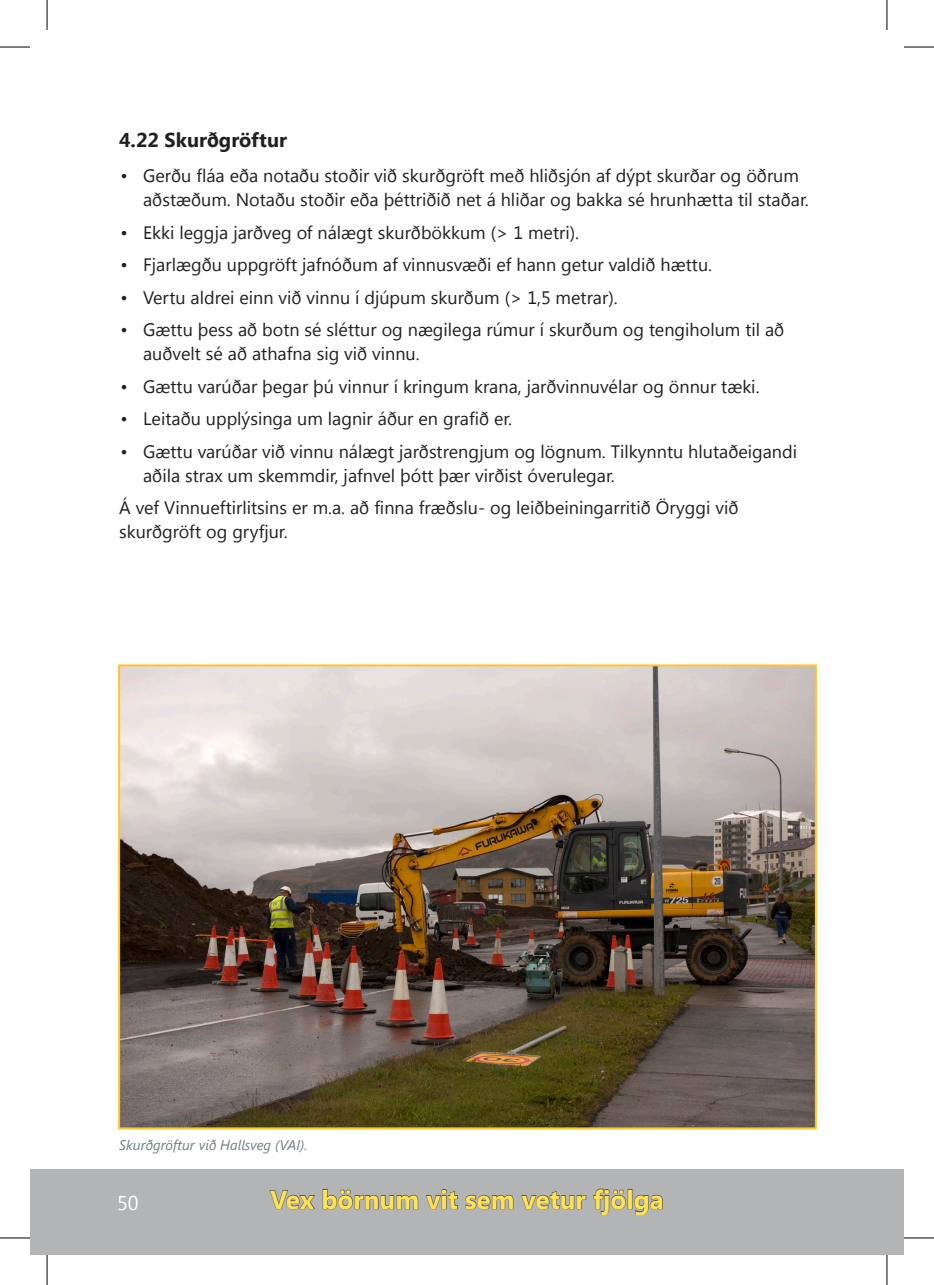
<style>
.page{position:relative;width:934px;height:1285px;background:#fff}
.page>*{position:absolute;margin:0;border:0;box-sizing:border-box;transform-origin:0 0}
.t1{font:700 26px "Segoe UI";color:#ffe253}
.t2{font:700 20px "Segoe UI";color:#231f20}
.t3{font:20px "Segoe UI";color:#fff}
.t4{font:18px/24px "Segoe UI";color:#231f20}
.t5{font:italic 14px "Segoe UI";color:#6d8181}
</style>
<div class="page">
<div style="left:886px;top:1170px;width:17px;height:85px;background:#b2b4b6"></div>
<div style="left:30px;top:1170px;width:856px;height:85px;background:#b2b4b6"></div>
<svg style="left:269px;top:1190px;width:46px;height:20px"></svg>
<svg style="left:322px;top:1189px;width:96px;height:21px"></svg>
<svg style="left:426px;top:1189px;width:32px;height:21px"></svg>
<svg style="left:465px;top:1194px;width:49px;height:16px"></svg>
<svg style="left:521px;top:1191px;width:65px;height:19px"></svg>
<svg style="left:593px;top:1188px;width:33px;height:27px"></svg>
<div style="left:627px;top:1189px;width:5px;height:20px;border:1px solid #4d4d4f"></div>
<svg style="left:634px;top:1194px;width:29px;height:21px"></svg>
<img style="left:121px;top:667px;width:692px;height:459px">
<div style="left:118px;top:664px;width:698px;height:465px;border:2px solid #ffc426"></div>
<hr style="left:0;top:47px;width:30px;height:1px;background:#000">
<hr style="left:903px;top:47px;width:30px;height:1px;background:#000">
<hr style="left:0;top:1237px;width:30px;height:1px;background:#000">
<hr style="left:903px;top:1237px;width:30px;height:1px;background:#000">
<hr style="left:47px;top:0;width:1px;height:30px;background:#000">
<hr style="left:47px;top:1255px;width:1px;height:30px;background:#000">
<hr style="left:886px;top:0;width:1px;height:30px;background:#000">
<hr style="left:886px;top:1255px;width:1px;height:30px;background:#000">
<p class="t2" style="left:119px;top:125px;width:169px">4.22 Skurðgröftur</p>
<p class="t4" style="left:143px;top:163px;width:666px;text-indent:-23px">• Gerðu fláa eða notaðu stoðir við skurðgröft með hliðsjón af dýpt skurðar og öðrum aðstæðum. Notaðu stoðir eða þéttriðið net á hliðar og bakka sé hrunhætta til staðar.</p>
<p class="t4" style="left:120px;top:219px;width:460px">• Ekki leggja jarðveg of nálægt skurðbökkum (&gt; 1 metri).</p>
<p class="t4" style="left:120px;top:252px;width:593px">• Fjarlægðu uppgröft jafnóðum af vinnusvæði ef hann getur valdið hættu.</p>
<p class="t4" style="left:120px;top:284px;width:498px">• Vertu aldrei einn við vinnu í djúpum skurðum (&gt; 1,5 metrar).</p>
<p class="t4" style="left:143px;top:317px;width:642px;text-indent:-23px">• Gættu þess að botn sé sléttur og nægilega rúmur í skurðum og tengiholum til að auðvelt sé að athafna sig við vinnu.</p>
<p class="t4" style="left:120px;top:373px;width:640px">• Gættu varúðar þegar þú vinnur í kringum krana, jarðvinnuvélar og önnur tæki.</p>
<p class="t4" style="left:120px;top:406px;width:393px">• Leitaðu upplýsinga um lagnir áður en grafið er.</p>
<p class="t4" style="left:143px;top:438px;width:655px;text-indent:-23px">• Gættu varúðar við vinnu nálægt jarðstrengjum og lögnum. Tilkynntu hlutaðeigandi aðila strax um skemmdir, jafnvel þótt þær virðist óverulegar.</p>
<p class="t4" style="left:119px;top:495px;width:620px">Á vef Vinnueftirlitsins er m.a. að finna fræðslu- og leiðbeiningarritið Öryggi við skurðgröft og gryfjur.</p>
<p class="t5" style="left:119px;top:1135px;width:190px">Skurðgröftur við Hallsveg (VAI).</p>
<p class="t3" style="left:117px;top:1189px;width:23px">50</p>
<h1 class="t1" style="left:270px;top:1180px;width:395px">Vex börnum vit sem vetur fjölga</h1>
</div>
